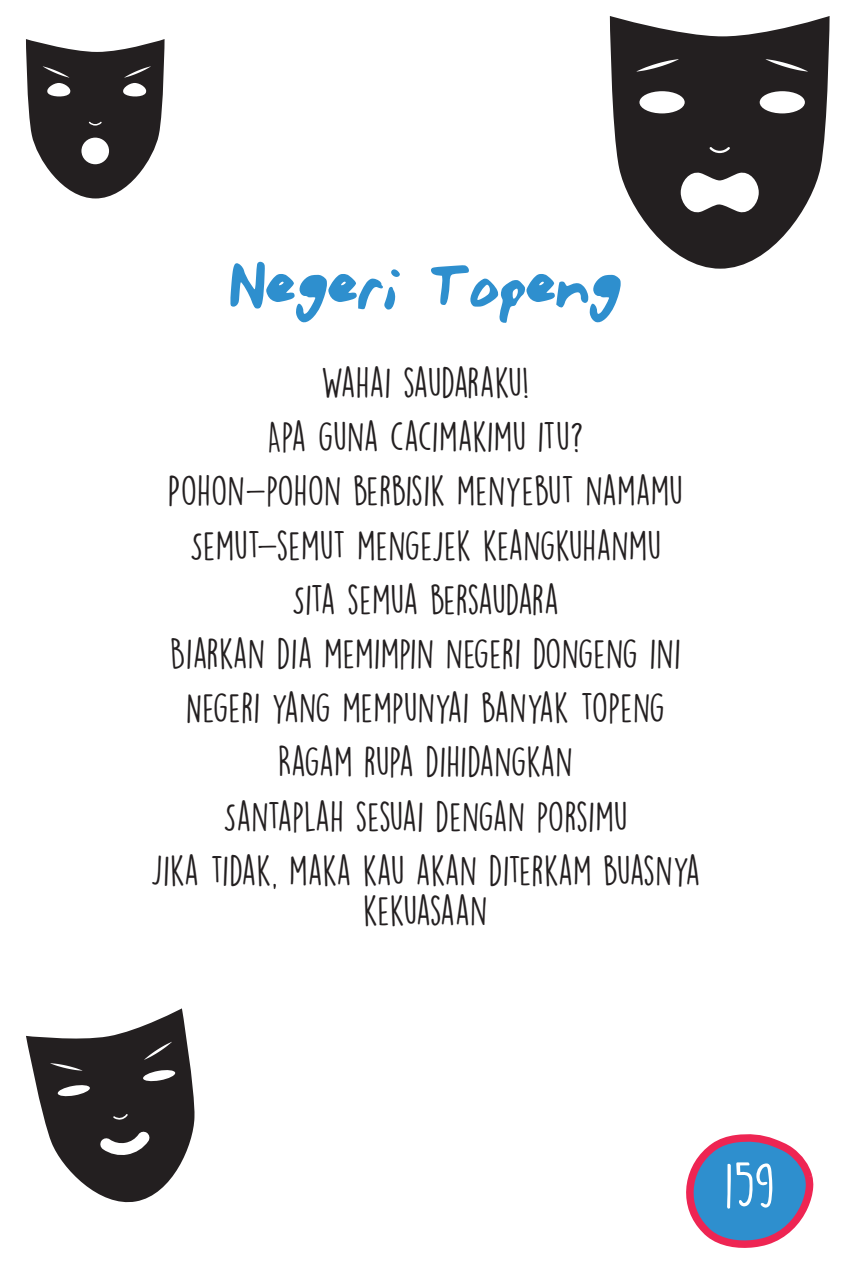
<style>
.page{position:relative;width:851px;height:1276px;background:#fff}
.page>*{position:absolute;margin:0;border:0;box-sizing:border-box;transform-origin:0 0}
.t1{font:70.75px "ABNORMAL";color:#2e8fce}
.t2{font:55px "DK Lemon Yellow Sun";color:#fff}
.t3{font:37.5px/54.2px "DK Lemon Yellow Sun";color:#231f20;text-align:center}
.t4{font:37.5px "DK Lemon Yellow Sun";letter-spacing:-.025em;color:#231f20}
</style>
<div class="page">
<svg style="left:686px;top:1134px;width:128px;height:114px"></svg>
<svg style="left:26px;top:1008px;width:169px;height:195px"></svg>
<svg style="left:26px;top:39px;width:138px;height:159px"></svg>
<svg style="left:609px;top:16px;width:220px;height:253px;fill:#231f20"></svg>
<h1 class="t1" style="left:229px;top:257px;width:393px">Negeri Topeng</h1>
<p class="t3" style="left:150px;top:355px;width:551px">WAHAI SAUDARAKU!<br>APA GUNA CACIMAKIMU ITU?<br>POHON-POHON BERBISIK MENYEBUT NAMAMU<br>SEMUT-SEMUT MENGEJEK KEANGKUHANMU<br>SITA SEMUA BERSAUDARA<br>BIARKAN DIA MEMIMPIN NEGERI DONGENG INI<br>NEGERI YANG MEMPUNYAI BANYAK TOPENG<br>RAGAM RUPA DIHIDANGKAN<br>SANTAPLAH SESUAI DENGAN PORSIMU<br>JIKA TIDAK, MAKA KAU AKAN DITERKAM BUASNYA</p>
<p class="t4" style="left:363px;top:888px;width:126px">KEKUASAAN</p>
<h2 class="t2" style="left:724px;top:1152px;width:52px">159</h2>
</div>
